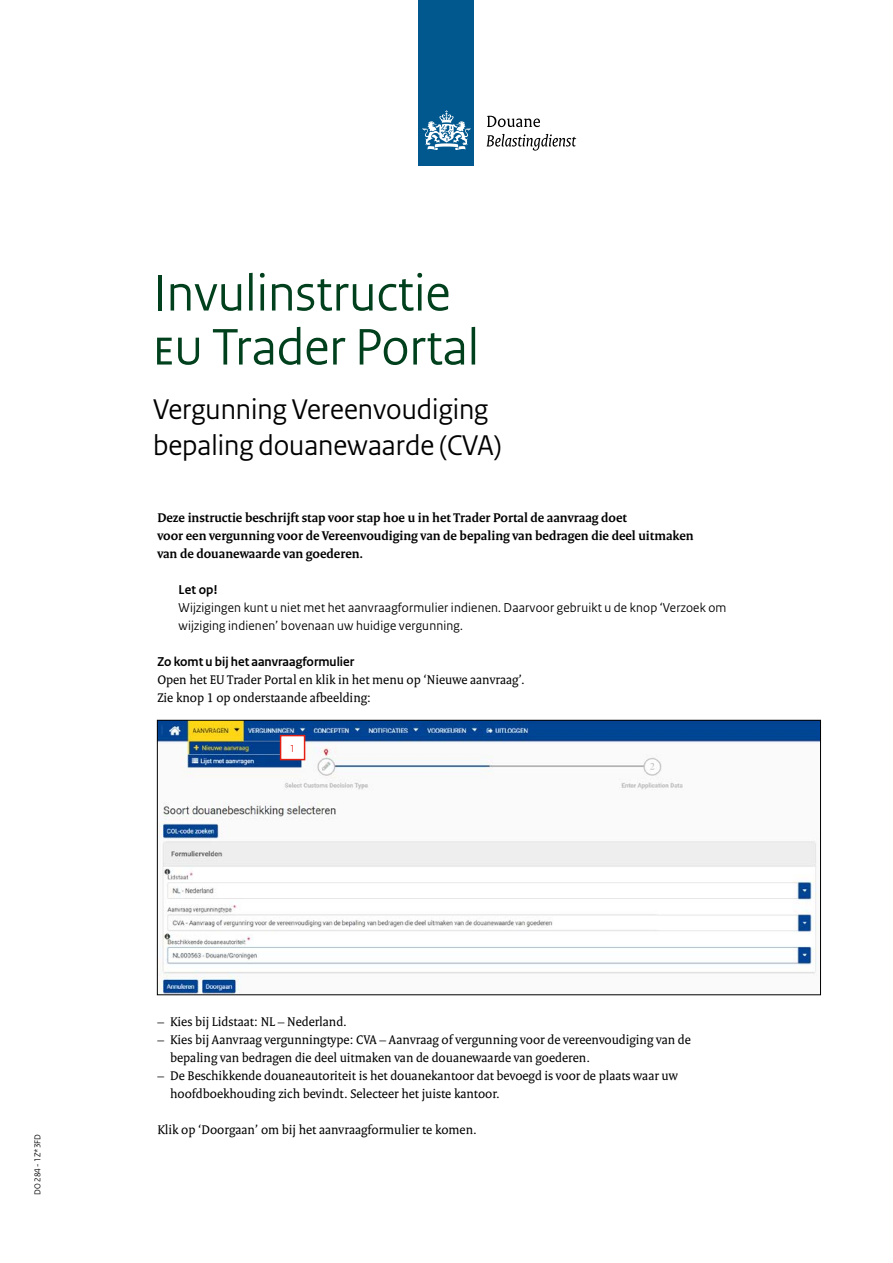
<style>
.page{position:relative;width:893px;height:1263px;background:#fff}
.page>*{position:absolute;margin:0;border:0;box-sizing:border-box;transform-origin:0 0}
.H1_Titel{font:54px/54px "Rijksoverheid Sans Heading";color:#00401c}
.H2_Subtitel{font:30px/36px "Rijksoverheid Sans Heading";color:#000}
.P_Broodtekst_Serif{font:13.5px/18px "Rijksoverheid Serif";color:#000}
.P_Broodtekst_Serif-2{font:700 13.5px/18px "Rijksoverheid Serif";color:#000}
.Let_op{font:13.5px/18px "Rijksoverheid Sans Heading";letter-spacing:.015em;color:#000}
.P_Broodtekst_wit_erv{font:13.5px "Rijksoverheid Serif";color:#000}
.H3_Subalineakop_Sans{font:700 13.5px "Rijksoverheid Sans Heading";color:#000}
.Let_op-2{font:700 13.5px "Rijksoverheid Sans Heading";color:#000}
.t1{font:10.5px "Rijksoverheid Sans Heading";color:#e41f13}
.t2{font:9px "Rijksoverheid Sans Heading";color:#000}
</style>
<div class="page">
<div style="left:419px;top:0;width:55px;height:166px;background:#00588e"></div>
<svg style="left:423px;top:110px;width:47px;height:40px"></svg>
<svg style="left:487px;top:116px;width:53px;height:11px"></svg>
<svg style="left:487px;top:134px;width:89px;height:17px"></svg>
<img style="left:159px;top:722px;width:660px;height:271px">
<div style="left:157px;top:720px;width:664px;height:275px;border:1px solid #000"></div>
<div style="left:281px;top:735px;width:24px;height:25px;background:#fff"></div>
<div style="left:280px;top:735px;width:25px;height:25px;border:2px solid #e41f13"></div>
<p class="t2" style="left:32px;top:1195px;width:62px;rotate:-90deg">DO 284 - 1Z*3FD</p>
<h1 class="H1_Titel" style="left:153px;top:267px;width:327px">Invulinstructie<br>EU Trader Portal</h1>
<h2 class="H2_Subtitel" style="left:153px;top:391px;width:350px">Vergunning Vereenvoudiging bepaling douanewaarde (CVA)</h2>
<p class="P_Broodtekst_Serif-2" style="left:157px;top:509px;width:538px">Deze instructie beschrijft stap voor stap hoe u in het Trader Portal de aanvraag doet<br>voor een vergunning voor de Vereenvoudiging van de bepaling van bedragen die deel uitmaken van de douanewaarde van goederen.</p>
<p class="Let_op-2" style="left:179px;top:582px;width:40px">Let op!</p>
<p class="Let_op" style="left:179px;top:599px;width:549px">Wijzigingen kunt u niet met het aanvraagformulier indienen. Daarvoor gebruikt u de knop ‘Verzoek om wijziging indienen’ bovenaan uw huidige vergunning.</p>
<h3 class="H3_Subalineakop_Sans" style="left:157px;top:654px;width:198px">Zo komt u bij het aanvraagformulier</h3>
<p class="P_Broodtekst_Serif" style="left:157px;top:671px;width:369px">Open het EU Trader Portal en klik in het menu op ‘Nieuwe aanvraag’.<br>Zie knop 1 op onderstaande afbeelding:</p>
<p class="t1" style="left:290px;top:742px;width:7px">1</p>
<p class="P_Broodtekst_Serif" style="left:157px;top:1013px;width:191px">– Kies bij Lidstaat: NL – Nederland.</p>
<p class="P_Broodtekst_Serif" style="left:170px;top:1031px;width:522px;text-indent:-13px">– Kies bij Aanvraag vergunningtype: CVA – Aanvraag of vergunning voor de vereenvoudiging van de bepaling van bedragen die deel uitmaken van de douanewaarde van goederen.</p>
<p class="P_Broodtekst_Serif" style="left:170px;top:1067px;width:509px;text-indent:-13px">– De Beschikkende douaneautoriteit is het douanekantoor dat bevoegd is voor de plaats waar uw hoofdboekhouding zich bevindt. Selecteer het juiste kantoor.</p>
<p class="P_Broodtekst_wit_erv" style="left:157px;top:1122px;width:321px">Klik op ‘Doorgaan’ om bij het aanvraagformulier te komen.</p>
</div>
